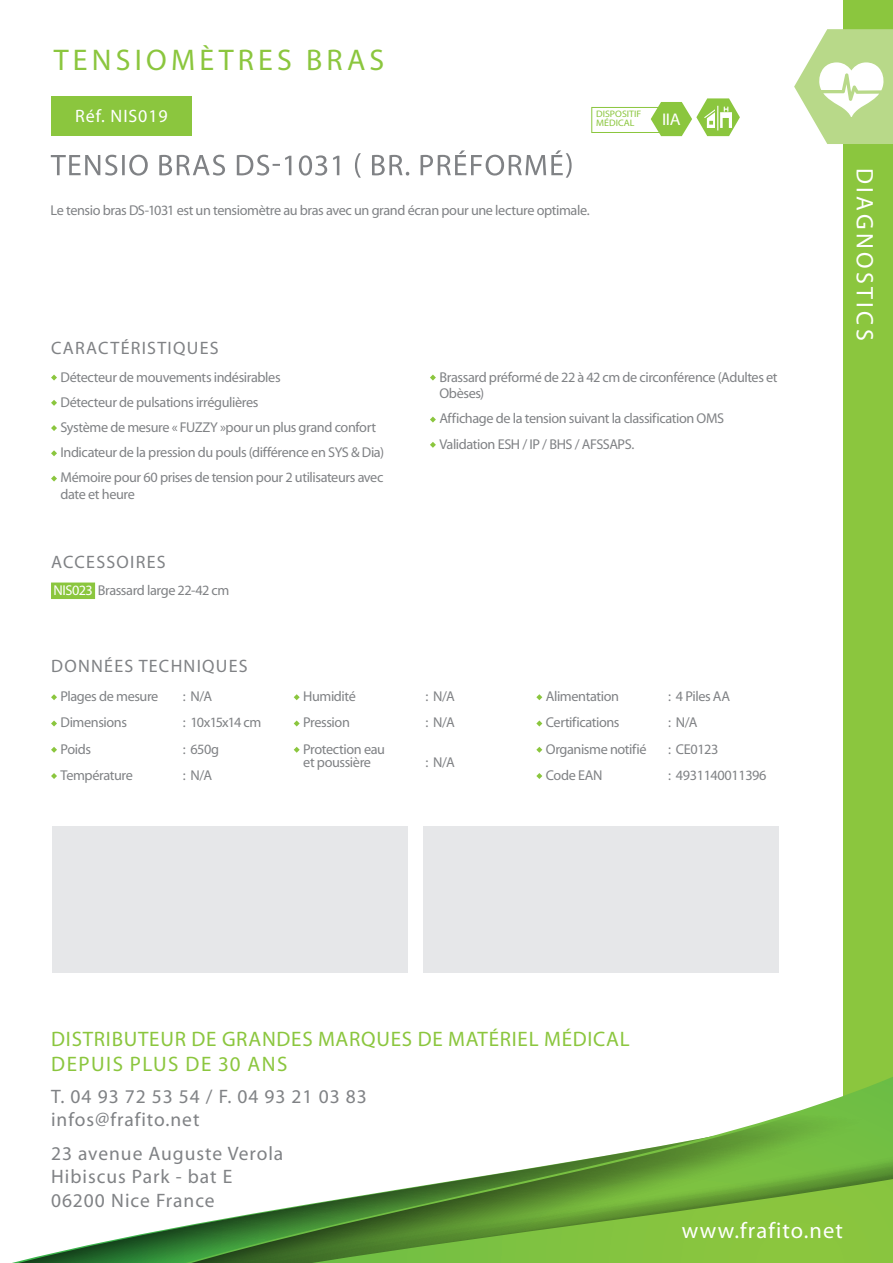
<style>
.page{position:relative;width:893px;height:1263px;background:#fff}
.page>*{position:absolute;margin:0;border:0;box-sizing:border-box;transform-origin:0 0}
.t1{font:30px "Myriad Pro";letter-spacing:.14em;color:#8bc63e}
.t2{font:24px "Myriad Pro";letter-spacing:.14em;color:#fff}
.t3{font:22.5px "Myriad Pro";letter-spacing:.05em;color:#fff}
.t4{font:21px/25.2px "Myriad Pro";letter-spacing:.035em;color:#8bc63e}
.t5{font:19.5px/23.4px "Myriad Pro";letter-spacing:.05em;color:#808285}
.t6{font:18px "Myriad Pro";letter-spacing:.07em;color:#808285}
.t7{font:18px "Myriad Pro";letter-spacing:.05em;color:#fff}
.t8{font:16.95px "Myriad Pro";color:#fff;scale:1.05 1}
.t9{font:14.25px/25.2px "Myriad Pro";letter-spacing:-.03em;color:#808285}
.t10{font:14.25px "Myriad Pro";letter-spacing:-.06em;color:#808285}
.t11{font:9.45px/9.4px "Myriad Pro";color:#8bc63e;scale:1.05 1}
.s1{color:#fff}
</style>
<div class="page">
<div style="left:843px;top:0;width:50px;height:1263px;background:#8bc63e"></div>
<div style="left:51px;top:97px;width:141px;height:39px;background:#8bc63e"></div>
<svg style="left:51px;top:136px;width:691px;height:1px"></svg>
<svg style="left:51px;top:150px;width:521px;height:28px"></svg>
<div style="left:591px;top:107px;width:82px;height:26px;border:1px solid #8bc63e"></div>
<svg style="left:51px;top:375px;width:6px;height:6px"></svg>
<svg style="left:51px;top:400px;width:6px;height:6px"></svg>
<svg style="left:51px;top:425px;width:6px;height:6px"></svg>
<svg style="left:51px;top:450px;width:6px;height:6px"></svg>
<svg style="left:51px;top:475px;width:6px;height:6px"></svg>
<svg style="left:430px;top:375px;width:6px;height:6px"></svg>
<svg style="left:430px;top:417px;width:6px;height:6px"></svg>
<svg style="left:430px;top:442px;width:6px;height:6px"></svg>
<svg style="left:794px;top:29px;width:99px;height:115px"></svg>
<svg style="left:12px;top:1077px;width:881px;height:186px"></svg>
<svg style="left:312px;top:1179px;width:581px;height:84px;background:#73ab3f"></svg>
<div style="left:51px;top:582px;width:44px;height:17px;background:#8bc63e"></div>
<div style="left:52px;top:826px;width:355px;height:147px;background:#e6e7e9"></div>
<div style="left:423px;top:826px;width:356px;height:147px;background:#e6e7e9"></div>
<svg style="left:51px;top:694px;width:6px;height:6px"></svg>
<svg style="left:51px;top:720px;width:6px;height:6px"></svg>
<svg style="left:51px;top:747px;width:6px;height:6px"></svg>
<svg style="left:51px;top:773px;width:6px;height:6px"></svg>
<svg style="left:294px;top:694px;width:6px;height:6px"></svg>
<svg style="left:294px;top:720px;width:6px;height:6px"></svg>
<svg style="left:294px;top:747px;width:6px;height:6px"></svg>
<svg style="left:536px;top:694px;width:6px;height:6px"></svg>
<svg style="left:536px;top:720px;width:6px;height:6px"></svg>
<svg style="left:536px;top:747px;width:6px;height:6px"></svg>
<svg style="left:536px;top:773px;width:6px;height:6px"></svg>
<svg style="left:651px;top:98px;width:89px;height:38px"></svg>
<h1 class="t1" style="left:54px;top:45px;width:332px">TENSIOMÈTRES BRAS</h1>
<p class="t7" style="left:75px;top:107px;width:94px">Réf. NIS019</p>
<p class="t11" style="left:596px;top:109px;width:45px">DISPOSITIF<br>MÉDICAL</p>
<p class="t8" style="left:662px;top:111px;width:19px">IIA</p>
<p class="t9" style="left:51px;top:199px;width:541px">Le tensio bras DS-1031 est un tensiomètre au bras avec un grand écran pour une lecture optimale.</p>
<p class="t6" style="left:51px;top:339px;width:169px">CARACTÉRISTIQUES</p>
<p class="t9" style="left:60px;top:365px;width:325px">Détecteur de mouvements indésirables<br>Détecteur de pulsations irrégulières<br>Système de mesure « FUZZY »pour un plus grand confort Indicateur de la pression du pouls (différence en SYS &amp; Dia)<br>Mémoire pour 60 prises de tension pour 2 utilisateurs avec</p>
<p class="t9" style="left:61px;top:482px;width:76px">date et heure</p>
<p class="t6" style="left:51px;top:553px;width:116px">ACCESSOIRES</p>
<p class="t9" style="left:54px;top:578px;width:177px"><span class="s1">NIS023</span> Brassard large 22-42 cm</p>
<p class="t6" style="left:51px;top:657px;width:198px">DONNÉES TECHNIQUES</p>
<p class="t9" style="left:439px;top:369px;width:340px;line-height:16.8px">Brassard préformé de 22 à 42 cm de circonférence (Adultes et<br>Obèses)</p>
<p class="t9" style="left:439px;top:407px;width:286px">Affichage de la tension suivant la classification OMS<br>Validation ESH / IP / BHS / AFSSAPS.</p>
<p class="t9" style="left:61px;top:684px;width:99px">Plages de mesure</p>
<p class="t9" style="left:183px;top:684px;width:31px">: N/A</p>
<p class="t9" style="left:61px;top:711px;width:68px">Dimensions</p>
<p class="t10" style="left:183px;top:716px;width:80px">: 10x15x14 cm</p>
<p class="t9" style="left:61px;top:737px;width:32px">Poids</p>
<p class="t9" style="left:183px;top:737px;width:38px">: 650g</p>
<p class="t9" style="left:61px;top:763px;width:74px">Température</p>
<p class="t9" style="left:183px;top:763px;width:31px">: N/A</p>
<p class="t9" style="left:303px;top:684px;width:54px">Humidité</p>
<p class="t9" style="left:425px;top:684px;width:31px">: N/A</p>
<p class="t9" style="left:303px;top:711px;width:48px">Pression</p>
<p class="t9" style="left:425px;top:711px;width:31px">: N/A</p>
<p class="t9" style="left:303px;top:743px;width:83px;line-height:13.5px">Protection eau et poussière</p>
<p class="t9" style="left:425px;top:750px;width:31px">: N/A</p>
<p class="t9" style="left:546px;top:684px;width:75px">Alimentation</p>
<p class="t9" style="left:668px;top:684px;width:64px">: 4 Piles AA</p>
<p class="t9" style="left:546px;top:711px;width:75px">Certifications</p>
<p class="t9" style="left:668px;top:711px;width:31px">: N/A</p>
<p class="t9" style="left:546px;top:737px;width:102px">Organisme notifié</p>
<p class="t9" style="left:668px;top:737px;width:52px">: CE0123</p>
<p class="t9" style="left:546px;top:763px;width:58px">Code EAN</p>
<p class="t9" style="left:668px;top:763px;width:100px">: 4931140011396</p>
<h2 class="t2" style="left:877px;top:168px;width:174px;rotate:90deg">DIAGNOSTICS</h2>
<h3 class="t4" style="left:51px;top:1027px;width:580px">DISTRIBUTEUR DE GRANDES MARQUES DE MATÉRIEL MÉDICAL<br>DEPUIS PLUS DE 30 ANS</h3>
<h3 class="t5" style="left:51px;top:1085px;width:317px">T. 04 93 72 53 54 / F. 04 93 21 03 83 infos@frafito.net</h3>
<h3 class="t5" style="left:51px;top:1142px;width:234px">23 avenue Auguste Verola<br>Hibiscus Park - bat E<br>06200 Nice France</h3>
<h3 class="t3" style="left:682px;top:1219px;width:163px">www.frafito.net</h3>
</div>
